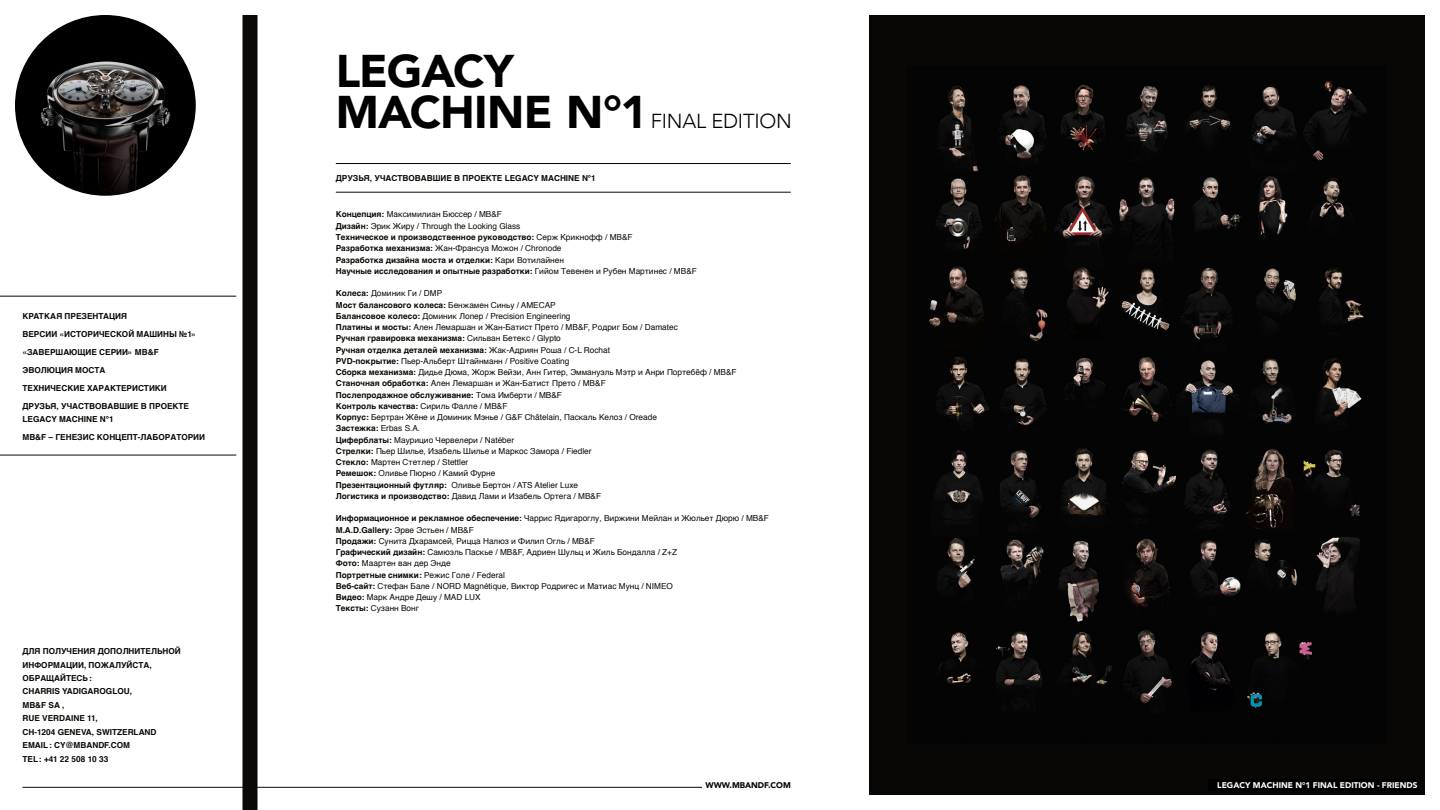
<style>
.page{position:relative;width:1440px;height:810px;background:#fff}
.page>*{position:absolute;margin:0;border:0;box-sizing:border-box;transform-origin:0 0}
.t1{font:900 45.75px/41.2px "Avenir";letter-spacing:-.02em;color:#000}
.t2{font:300 20.25px "Avenir";letter-spacing:-.01em;color:#000}
.t3{font:8.25px/11.2px "Helvetica";color:#0b0904}
.t4{font:700 8.25px/13.5px "Helvetica";color:#0b0904}
.t5{font:900 8.25px "Avenir";color:#fff}
.t6{font:900 8.25px "Avenir";color:#000}
.s1{font-weight:400}
.s2{font-weight:700}
</style>
<div class="page">
<hr style="left:22px;top:787px;width:680px;height:1px;background:#0b0904">
<hr style="left:336px;top:163px;width:455px;height:1px;background:#0b0904">
<img style="left:15px;top:15px;width:181px;height:181px;border-radius:90px">
<div style="left:242px;top:15px;width:15px;height:795px;background:#0b0904"></div>
<hr style="left:0;top:296px;width:236px;height:1px;background:#0b0904">
<hr style="left:0;top:455px;width:236px;height:1px;background:#0b0904">
<hr style="left:336px;top:192px;width:455px;height:1px;background:#0b0904">
<div style="left:869px;top:15px;width:556px;height:780px;background:#090706"></div>
<img style="left:929px;top:81px;width:437px;height:627px">
<div style="left:1208px;top:779px;width:210px;height:12px;background:#010000"></div>
<p class="t4" style="left:22px;top:307px;width:176px;line-height:18px">КРАТКАЯ ПРЕЗЕНТАЦИЯ<br>ВЕРСИИ «ИСТОРИЧЕСКОЙ МАШИНЫ №1» «ЗАВЕРШАЮЩИЕ СЕРИИ» MB&amp;F<br>ЭВОЛЮЦИЯ МОСТА<br>ТЕХНИЧЕСКИЕ ХАРАКТЕРИСТИКИ<br>ДРУЗЬЯ, УЧАСТВОВАВШИЕ В ПРОЕКТЕ</p>
<p class="t4" style="left:22px;top:410px;width:184px;line-height:18px">LEGACY MACHINE N°1<br>MB&amp;F – ГЕНЕЗИС КОНЦЕПТ-ЛАБОРАТОРИИ</p>
<p class="t4" style="left:22px;top:644px;width:160px">ДЛЯ ПОЛУЧЕНИЯ ДОПОЛНИТЕЛЬНОЙ<br>ИНФОРМАЦИИ, ПОЖАЛУЙСТА,<br>ОБРАЩАЙТЕСЬ:<br>CHARRIS YADIGAROGLOU,<br>MB&amp;F SA ,<br>RUE VERDAINE 11,<br>CH-1204 GENEVA, SWITZERLAND<br>EMAIL: CY@MBANDF.COM<br>TEL: +41 22 508 10 33</p>
<h1 class="t1" style="left:336px;top:49px;width:313px">LEGACY<br>MACHINE N°1</h1>
<h2 class="t2" style="left:651px;top:109px;width:143px">FINAL EDITION</h2>
<p class="t4" style="left:336px;top:172px;width:262px">ДРУЗЬЯ, УЧАСТВОВАВШИЕ В ПРОЕКТЕ LEGACY MACHINE N°1</p>
<p class="t4" style="left:336px;top:209px;width:363px;line-height:11.2px">Концепция: <span class="s1">Максимилиан Бюссер / MB&amp;F<br></span>Дизайн: <span class="s1">Эрик Жиру / Through the Looking Glass<br></span>Техническое и производственное руководство: <span class="s1">Серж Крикнофф / MB&amp;F<br></span>Разработка механизма: <span class="s1">Жан-Франсуа Можон / Chronode<br></span>Разработка дизайна моста и отделки: <span class="s1">Кари Вотилайнен<br></span>Научные исследования и опытные разработки: <span class="s1">Гийом Тевенен и Рубен Мартинес / MB&amp;F</span></p>
<p class="t3" style="left:336px;top:288px;width:402px"><span class="s2">Колеса:</span> Доминик Ги / DMP<br><span class="s2">Мост балансового колеса:</span> Бенжамен Синьу / AMECAP<br><span class="s2">Балансовое колесо:</span> Доминик Лопер / Precision Engineering<br><span class="s2">Платины и мосты:</span> Ален Лемаршан и Жан-Батист Прето / MB&amp;F, Родриг Бом / Damatec<br><span class="s2">Ручная гравировка механизма:</span> Сильван Бетекс / Glypto<br><span class="s2">Ручная отделка деталей механизма:</span> Жак-Адриян Роша / C-L Rochat<br><span class="s2">PVD-покрытие:</span> Пьер-Альберт Штайнманн / Positive Coating<br><span class="s2">Сборка механизма:</span> Дидье Дюма, Жорж Вейзи, Анн Гитер, Эммануэль Мэтр и Анри Портебёф / MB&amp;F <span class="s2">Станочная обработка:</span> Ален Лемаршан и Жан-Батист Прето / MB&amp;F<br><span class="s2">Послепродажное обслуживание:</span> Тома Имберти / MB&amp;F<br><span class="s2">Контроль качества:</span> Сириль Фалле / MB&amp;F<br><span class="s2">Корпус:</span> Бертран Жёне и Доминик Мэнье / G&amp;F Châtelain, Паскаль Келоз / Oreade<br><span class="s2">Застежка:</span> Erbas S.A.<br><span class="s2">Циферблаты:</span> Маурицио Червелери / Natéber<br><span class="s2">Стрелки:</span> Пьер Шилье, Изабель Шилье и Маркос Замора / Fiedler<br><span class="s2">Стекло:</span> Мартен Стетлер / Stettler<br><span class="s2">Ремешок:</span> Оливье Пюрно / Камий Фурне<br><span class="s2">Презентационный футляр:</span> Оливье Бертон / ATS Atelier Luxe<br><span class="s2">Логистика и производство:</span> Давид Лами и Изабель Ортега / MB&amp;F</p>
<p class="t3" style="left:336px;top:513px;width:435px"><span class="s2">Информационное и рекламное обеспечение:</span> Чаррис Ядигароглу, Виржини Мейлан и Жюльет Дюрю / MB&amp;F <span class="s2">M.A.D.Gallery:</span> Эрве Эстьен / MB&amp;F<br><span class="s2">Продажи:</span> Сунита Дхарамсей, Рицца Налюз и Филип Огль / MB&amp;F<br><span class="s2">Графический дизайн:</span> Самюэль Паскье / MB&amp;F, Адриен Шульц и Жиль Бондалла / Z+Z<br><span class="s2">Фото:</span> Маартен ван дер Энде<br><span class="s2">Портретные снимки:</span> Режис Голе / Federal<br><span class="s2">Веб-сайт:</span> Стефан Бале / NORD Magnétique, Виктор Родригес и Матиас Мунц / NIMEO<br><span class="s2">Видео:</span> Марк Андре Дешу / MAD LUX<br><span class="s2">Тексты:</span> Сузанн Вонг</p>
<p class="t6" style="left:705px;top:778px;width:87px">WWW.MBANDF.COM</p>
<p class="t5" style="left:1217px;top:778px;width:202px">LEGACY MACHINE N°1 FINAL EDITION - FRIENDS</p>
</div>
